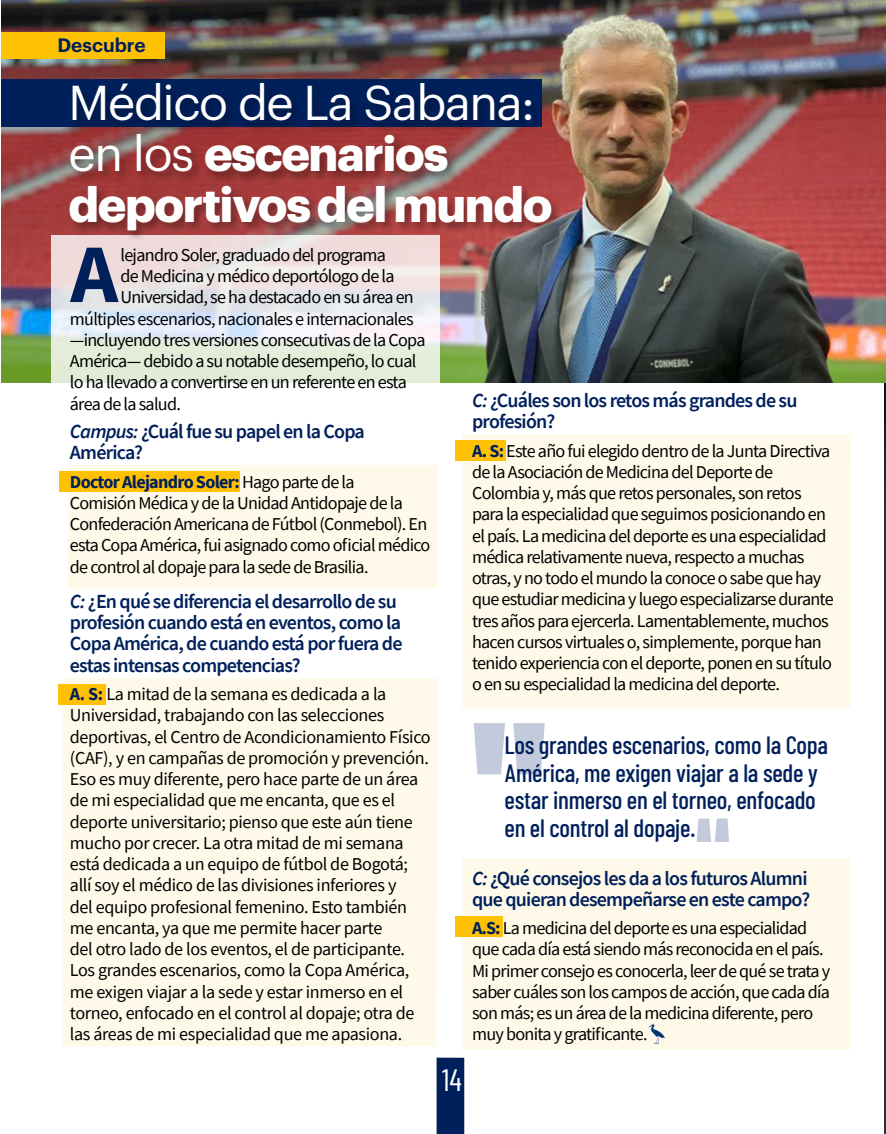
<style>
.page{position:relative;width:886px;height:1134px;background:#fff}
.page>*{position:absolute;margin:0;border:0;box-sizing:border-box;transform-origin:0 0}
.t1{font:700 47.88px/50.8px "Graphik";letter-spacing:-.03em;color:#fff}
.t2{font:30.75px "Barlow Condensed";color:#fff}
.t3{font:500 25px/27.5px "Barlow Condensed";letter-spacing:-.01em;color:#00205b}
.t4{font:600 20px/21.2px "Source Sans Pro";letter-spacing:-.04em;color:#00205b}
.t5{font:600 19px "Graphik";color:#00205b}
.t6{font:18.12px/21.2px "Source Sans Pro";letter-spacing:-.04em;color:#000}
.t7{font:18.12px/21.2px "Source Sans Pro";letter-spacing:-.02em;color:#000}
.s1{font-weight:400}
.s2{font-style:italic}
.s3{font-weight:700;color:#00205b}
</style>
<div class="page">
<hr style="left:885px;top:1px;width:1px;height:1133px;background:#2b2f38">
<img style="left:885px;top:382px;width:1px;height:90px">
<div style="left:437px;top:1057px;width:27px;height:77px;background:#00205b"></div>
<svg style="left:474px;top:723px;width:71px;height:51px"></svg>
<svg style="left:697px;top:818px;width:32px;height:24px"></svg>
<img style="left:1px;top:0;width:885px;height:382px">
<div style="left:1px;top:79px;width:540px;height:47px;background:#00205b"></div>
<div style="left:68px;top:465px;width:368px;height:123px;background:#fff9e9"></div>
<div style="left:462px;top:434px;width:389px;height:275px;background:#fff9e9"></div>
<div style="left:462px;top:858px;width:388px;height:192px;background:#fff9e9"></div>
<div style="left:63px;top:678px;width:374px;height:368px;background:#fff9e9"></div>
<svg style="left:52px;top:235px;width:388px;height:148px;background:#e9e8e4"></svg>
<div style="left:1px;top:32px;width:163px;height:26px;background:#ffc103"></div>
<div style="left:68px;top:83px;width:495px;height:159px;background:#000;opacity:.32"></div>
<svg style="left:648px;top:1024px;width:17px;height:21px"></svg>
<div style="left:59px;top:471px;width:181px;height:21px;background:#ffc103"></div>
<svg style="left:58px;top:684px;width:48px;height:21px"></svg>
<svg style="left:455px;top:440px;width:51px;height:21px"></svg>
<svg style="left:456px;top:916px;width:47px;height:21px"></svg>
<svg style="left:70px;top:248px;width:49px;height:54px;background:#757d9b"></svg>
<p class="t5" style="left:57px;top:31px;width:90px">Descubre</p>
<h1 class="t1" style="left:69px;top:73px;width:485px"><span class="s1">Médico de La Sabana: en los</span> escenarios deportivos del mundo</h1>
<p class="t6" style="left:120px;top:244px;width:267px">lejandro Soler, graduado del programa</p>
<p class="t6" style="left:120px;top:265px;width:276px">de Medicina y médico deportólogo de la</p>
<p class="t6" style="left:120px;top:287px;width:295px">Universidad, se ha destacado en su área en</p>
<p class="t6" style="left:70px;top:308px;width:345px">múltiples escenarios, nacionales e internacionales</p>
<p class="t6" style="left:70px;top:329px;width:357px">—incluyendo tres versiones consecutivas de la Copa</p>
<p class="t6" style="left:70px;top:350px;width:348px">América— debido a su notable desempeño, lo cual</p>
<p class="t6" style="left:70px;top:372px;width:338px">lo ha llevado a convertirse en un referente en esta</p>
<p class="t6" style="left:70px;top:393px;width:112px">área de la salud.</p>
<p class="t4" style="left:70px;top:420px;width:296px"><span class="s2">Campus:</span> ¿Cuál fue su papel en la Copa<br>América?</p>
<p class="t6" style="left:70px;top:471px;width:362px"><span class="s3">Doctor Alejandro Soler:</span> Hago parte de la<br>Comisión Médica y de la Unidad Antidopaje de la Confederación Americana de Fútbol (Conmebol). En esta Copa América, fui asignado como oficial médico de control al dopaje para la sede de Brasilia.</p>
<p class="t4" style="left:70px;top:590px;width:334px"><span class="s2">C:</span> ¿En qué se diferencia el desarrollo de su profesión cuando está en eventos, como la Copa América, de cuando está por fuera de estas intensas competencias?</p>
<p class="t7" style="left:70px;top:683px;width:362px"><span class="s3">A. S:</span> La mitad de la semana es dedicada a la Universidad, trabajando con las selecciones deportivas, el Centro de Acondicionamiento Físico (CAF), y en campañas de promoción y prevención.<br>Eso es muy diferente, pero hace parte de un área de mi especialidad que me encanta, que es el deporte universitario; pienso que este aún tiene mucho por crecer. La otra mitad de mi semana está dedicada a un equipo de fútbol de Bogotá; allí soy el médico de las divisiones inferiores y<br>del equipo profesional femenino. Esto también me encanta, ya que me permite hacer parte<br>del otro lado de los eventos, el de participante.<br>Los grandes escenarios, como la Copa América, me exigen viajar a la sede y estar inmerso en el torneo, enfocado en el control al dopaje; otra de las áreas de mi especialidad que me apasiona.</p>
<p class="t4" style="left:472px;top:390px;width:327px"><span class="s2">C:</span> ¿Cuáles son los retos más grandes de su profesión?</p>
<p class="t6" style="left:472px;top:440px;width:363px"><span class="s3">A. S:</span> Este año fui elegido dentro de la Junta Directiva de la Asociación de Medicina del Deporte de Colombia y, más que retos personales, son retos para la especialidad que seguimos posicionando en el país. La medicina del deporte es una especialidad médica relativamente nueva, respecto a muchas otras, y no todo el mundo la conoce o sabe que hay que estudiar medicina y luego especializarse durante tres años para ejercerla. Lamentablemente, muchos hacen cursos virtuales o, simplemente, porque han tenido experiencia con el deporte, ponen en su título o en su especialidad la medicina del deporte.</p>
<h2 class="t2" style="left:442px;top:1061px;width:21px">14</h2>
<h3 class="t3" style="left:504px;top:731px;width:325px">Los grandes escenarios, como la Copa América, me exigen viajar a la sede y estar inmerso en el torneo, enfocado en el control al dopaje.</h3>
<p class="t4" style="left:472px;top:867px;width:340px"><span class="s2">C:</span> ¿Qué consejos les da a los futuros Alumni que quieran desempeñarse en este campo?</p>
<p class="t6" style="left:472px;top:917px;width:360px"><span class="s3">A.S:</span>La medicina del deporte es una especialidad que cada día está siendo más reconocida en el país.<br>Mi primer consejo es conocerla, leer de qué se trata y saber cuáles son los campos de acción, que cada día son más; es un área de la medicina diferente, pero muy bonita y gratificante.</p>
</div>
